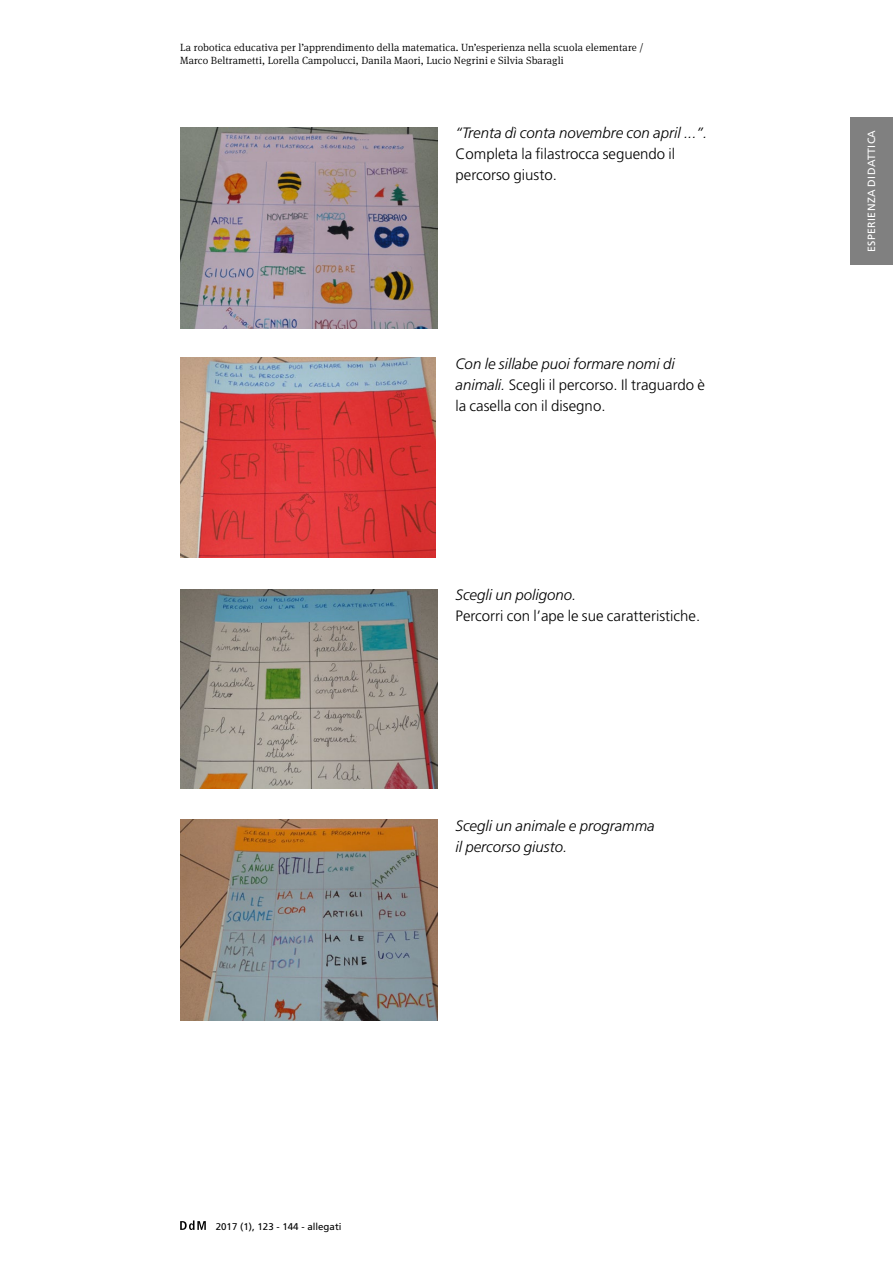
<style>
.page{position:relative;width:893px;height:1263px;background:#fff}
.page>*{position:absolute;margin:0;border:0;box-sizing:border-box;transform-origin:0 0}
.t1{font:300 15px/21px "Frutiger LT";color:#000}
.t2{font:italic 300 15px/21px "Frutiger LT";color:#000}
.t3{font:300 10.5px/13.5px "Meta Serif OT";letter-spacing:.01em;color:#000}
.t4{font:10.5px "Frutiger LT";letter-spacing:.04em;color:#fff}
.t5{font:9.75px "Frutiger CE";color:#000}
.s1{font-style:italic}
</style>
<div class="page">
<div style="left:850px;top:117px;width:43px;height:148px;background:#808080"></div>
<svg style="left:180px;top:1220px;width:26px;height:10px"></svg>
<img style="left:180px;top:589px;width:257px;height:200px">
<img style="left:180px;top:819px;width:257px;height:201px">
<img style="left:180px;top:128px;width:257px;height:200px">
<img style="left:180px;top:357px;width:256px;height:200px">
<p class="t3" style="left:180px;top:40px;width:465px">La robotica educativa per l’apprendimento della matematica. Un’esperienza nella scuola elementare /<br>Marco Beltrametti, Lorella Campolucci, Danila Maori, Lucio Negrini e Silvia Sbaragli</p>
<p class="t2" style="left:455px;top:122px;width:253px">“Trenta dì conta novembre con april ...”.</p>
<p class="t1" style="left:455px;top:144px;width:221px">Completa la filastrocca seguendo il percorso giusto.</p>
<p class="t1" style="left:455px;top:354px;width:251px"><span class="s1">Con le sillabe puoi formare nomi di animali.</span> Scegli il percorso. Il traguardo è la casella con il disegno.</p>
<p class="t2" style="left:455px;top:584px;width:122px">Scegli un poligono.</p>
<p class="t1" style="left:455px;top:606px;width:246px">Percorri con l’ape le sue caratteristiche.</p>
<p class="t2" style="left:455px;top:815px;width:201px">Scegli un animale e programma il percorso giusto.</p>
<p class="t5" style="left:216px;top:1221px;width:127px">2017 (1), 123 - 144 - allegati</p>
<p class="t4" style="left:865px;top:252px;width:124px;rotate:-90deg">ESPERIENZA DIDATTICA</p>
</div>
